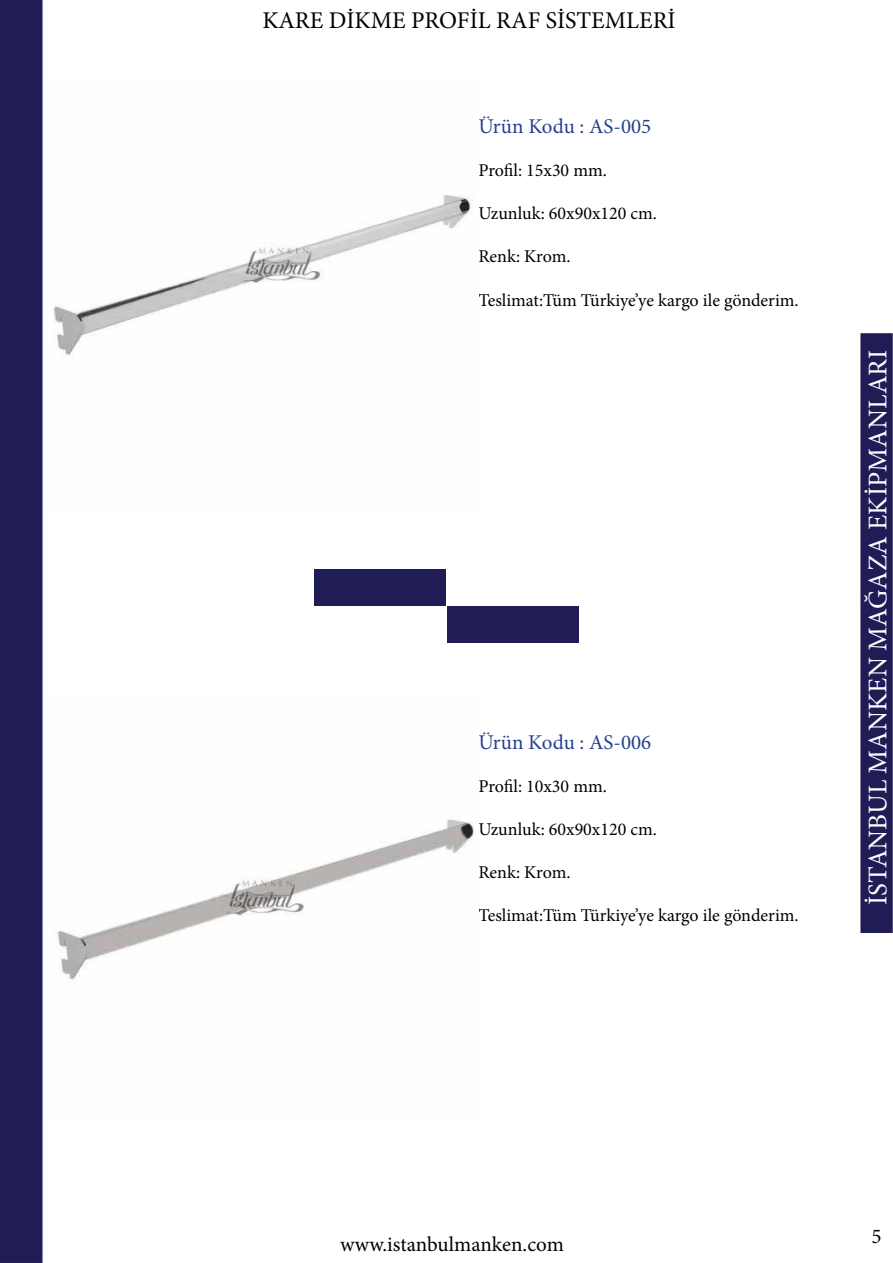
<style>
.page{position:relative;width:893px;height:1263px;background:#fff}
.page>*{position:absolute;margin:0;border:0;box-sizing:border-box;transform-origin:0 0}
.t1{font:27px "Minion Pro";color:#fff}
.t2{font:24px "Minion Pro";color:#000}
.t3{font:21px "Minion Pro";color:#25408f}
.t4{font:21px "Minion Pro";letter-spacing:-.005em;color:#000}
.t5{font:21px "Minion Pro";color:#050303}
.t6{font:18px "Minion Pro";color:#000}
</style>
<div class="page">
<div style="left:0;top:0;width:43px;height:1263px;background:#201c56"></div>
<div style="left:860px;top:333px;width:33px;height:600px;background:#201c56"></div>
<div style="left:314px;top:570px;width:131px;height:36px;background:#201c56"></div>
<div style="left:448px;top:606px;width:131px;height:36px;background:#201c56"></div>
<img style="left:53px;top:195px;width:421px;height:162px">
<img style="left:58px;top:819px;width:416px;height:164px">
<h2 class="t2" style="left:262px;top:4px;width:415px">KARE DİKME PROFİL RAF SİSTEMLERİ</h2>
<p class="t3" style="left:478px;top:112px;width:174px">Ürün Kodu : AS-005</p>
<p class="t6" style="left:478px;top:158px;width:130px">Profil: 15x30 mm.</p>
<p class="t6" style="left:478px;top:201px;width:180px">Uzunluk: 60x90x120 cm.</p>
<p class="t6" style="left:478px;top:245px;width:94px">Renk: Krom.</p>
<p class="t6" style="left:478px;top:288px;width:322px">Teslimat:Tüm Türkiye’ye kargo ile gönderim.</p>
<p class="t3" style="left:478px;top:728px;width:174px">Ürün Kodu : AS-006</p>
<p class="t6" style="left:478px;top:774px;width:130px">Profil: 10x30 mm.</p>
<p class="t6" style="left:478px;top:817px;width:180px">Uzunluk: 60x90x120 cm.</p>
<p class="t6" style="left:478px;top:860px;width:94px">Renk: Krom.</p>
<p class="t6" style="left:478px;top:903px;width:322px">Teslimat:Tüm Türkiye’ye kargo ile gönderim.</p>
<h1 class="t1" style="left:860px;top:905px;width:556px;rotate:-90deg">İSTANBUL MANKEN MAĞAZA EKİPMANLARI</h1>
<p class="t4" style="left:340px;top:1230px;width:225px">www.istanbulmanken.com</p>
<p class="t5" style="left:872px;top:1222px;width:12px">5</p>
</div>
